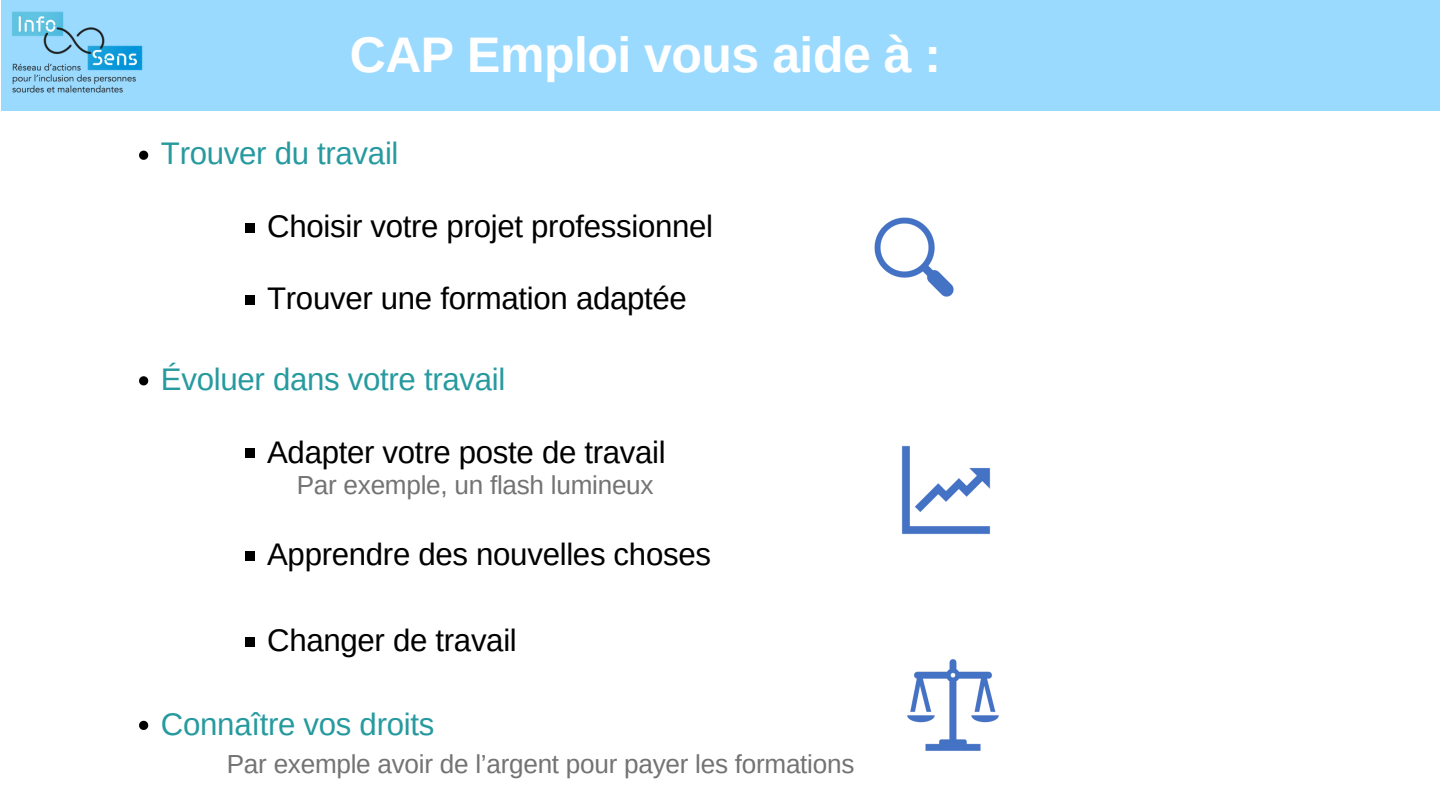
<style>
.page{position:relative;width:1440px;height:810px;background:#fff}
.page>*{position:absolute;margin:0;border:0;box-sizing:border-box;transform-origin:0 0}
.t1{font:700 50px "Arimo";letter-spacing:-.01em;color:#fff}
.t2{font:31.2px "Arimo";letter-spacing:-.01em;color:#000}
.t3{font:31.2px "Arimo";letter-spacing:-.01em;color:#279a9f}
.t4{font:26.1px "Arimo";letter-spacing:-.01em;color:#737373}
</style>
<div class="page">
<div style="left:2px;top:0;width:1438px;height:111px;background:#9bdaff"></div>
<svg style="left:139px;top:151px;width:9px;height:9px"></svg>
<div style="left:245px;top:223px;width:9px;height:9px;background:#000"></div>
<div style="left:245px;top:296px;width:9px;height:9px;background:#000"></div>
<svg style="left:139px;top:376px;width:9px;height:9px"></svg>
<div style="left:245px;top:449px;width:9px;height:9px;background:#000"></div>
<div style="left:245px;top:551px;width:9px;height:10px;background:#000"></div>
<div style="left:245px;top:638px;width:9px;height:9px;background:#000"></div>
<svg style="left:139px;top:721px;width:9px;height:9px"></svg>
<img style="left:1px;top:0;width:142px;height:104px">
<img style="left:874px;top:217px;width:80px;height:80px">
<img style="left:901px;top:445px;width:90px;height:90px">
<img style="left:907px;top:659px;width:92px;height:92px">
<h1 class="t1" style="left:350px;top:27px;width:593px">CAP Emploi vous aide à :</h1>
<p class="t3" style="left:161px;top:136px;width:239px">Trouver du travail</p>
<p class="t2" style="left:267px;top:209px;width:448px">Choisir votre projet professionnel</p>
<p class="t2" style="left:267px;top:281px;width:421px">Trouver une formation adaptée</p>
<p class="t3" style="left:161px;top:362px;width:346px">Évoluer dans votre travail</p>
<p class="t2" style="left:267px;top:434px;width:400px">Adapter votre poste de travail</p>
<p class="t4" style="left:297px;top:471px;width:358px">Par exemple, un flash lumineux</p>
<p class="t2" style="left:267px;top:537px;width:445px">Apprendre des nouvelles choses</p>
<p class="t2" style="left:267px;top:623px;width:251px">Changer de travail</p>
<p class="t3" style="left:161px;top:706px;width:275px">Connaître vos droits</p>
<p class="t4" style="left:227px;top:750px;width:629px">Par exemple avoir de l’argent pour payer les formations</p>
</div>
